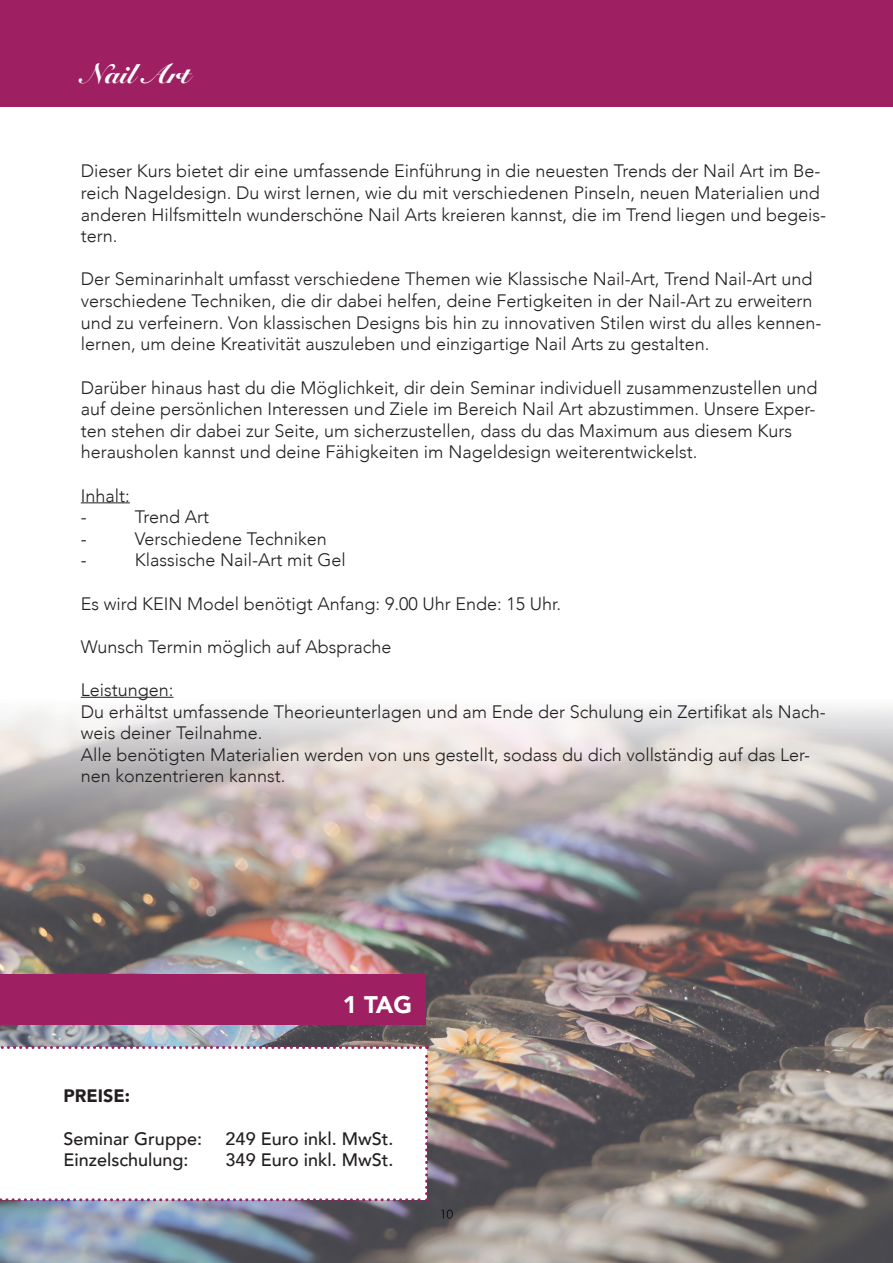
<style>
.page{position:relative;width:893px;height:1263px;background:#fff}
.page>*{position:absolute;margin:0;border:0;box-sizing:border-box;transform-origin:0 0}
.t1{font:900 27px "Snell Roundhand";color:#fff}
.t2{font:900 24px "Avenir";color:#fff}
.t3{font:300 18px/21.6px "Avenir";color:#231f20}
.t4{font:500 18px "Avenir";color:#231f20}
.t5{font:900 18px "Avenir";color:#231f20}
</style>
<div class="page">
<img style="left:0;top:696px;width:893px;height:567px">
<svg style="left:442px;top:1209px;width:11px;height:10px"></svg>
<div style="left:0;top:0;width:893px;height:106px;background:#9e1f62"></div>
<hr style="left:81px;top:502px;width:49px;height:1px;background:#231f20">
<hr style="left:81px;top:697px;width:92px;height:1px;background:#231f20">
<div style="left:0;top:974px;width:425px;height:51px;background:#9e1f62"></div>
<svg style="left:0;top:1046px;width:428px;height:155px"></svg>
<h1 class="t1" style="left:81px;top:58px;width:111px">Nail Art</h1>
<p class="t3" style="left:81px;top:160px;width:747px">Dieser Kurs bietet dir eine umfassende Einführung in die neuesten Trends der Nail Art im Be&shy;reich Nageldesign. Du wirst lernen, wie du mit verschiedenen Pinseln, neuen Materialien und anderen Hilfsmitteln wunderschöne Nail Arts kreieren kannst, die im Trend liegen und begeis&shy;tern.</p>
<p class="t3" style="left:81px;top:268px;width:742px">Der Seminarinhalt umfasst verschiedene Themen wie Klassische Nail-Art, Trend Nail-Art und verschiedene Techniken, die dir dabei helfen, deine Fertigkeiten in der Nail-Art zu erweitern und zu verfeinern. Von klassischen Designs bis hin zu innovativen Stilen wirst du alles kennen&shy;lernen, um deine Kreativität auszuleben und einzigartige Nail Arts zu gestalten.</p>
<p class="t3" style="left:81px;top:376px;width:738px">Darüber hinaus hast du die Möglichkeit, dir dein Seminar individuell zusammenzustellen und auf deine persönlichen Interessen und Ziele im Bereich Nail Art abzustimmen. Unsere Exper&shy;ten stehen dir dabei zur Seite, um sicherzustellen, dass du das Maximum aus diesem Kurs herausholen kannst und deine Fähigkeiten im Nageldesign weiterentwickelst.</p>
<p class="t3" style="left:81px;top:484px;width:51px">Inhalt: -</p>
<p class="t3" style="left:135px;top:506px;width:76px">Trend Art</p>
<p class="t3" style="left:81px;top:528px;width:7px">-</p>
<p class="t3" style="left:135px;top:528px;width:194px">Verschiedene Techniken</p>
<p class="t3" style="left:81px;top:549px;width:7px">-</p>
<p class="t3" style="left:135px;top:549px;width:212px">Klassische Nail-Art mit Gel</p>
<p class="t3" style="left:81px;top:592px;width:482px">Es wird KEIN Model benötigt Anfang: 9.00 Uhr Ende: 15 Uhr.</p>
<p class="t3" style="left:81px;top:636px;width:312px">Wunsch Termin möglich auf Absprache</p>
<p class="t3" style="left:81px;top:679px;width:747px">Leistungen:<br>Du erhältst umfassende Theorieunterlagen und am Ende der Schulung ein Zertifikat als Nach&shy;weis deiner Teilnahme.<br>Alle benötigten Materialien werden von uns gestellt, sodass du dich vollständig auf das Ler&shy;nen konzentrieren kannst.</p>
<h2 class="t2" style="left:343px;top:984px;width:71px">1 TAG</h2>
<p class="t5" style="left:64px;top:1080px;width:68px">PREISE:</p>
<p class="t4" style="left:64px;top:1123px;width:140px">Seminar Gruppe:</p>
<p class="t4" style="left:226px;top:1123px;width:169px">249 Euro inkl. MwSt.</p>
<p class="t4" style="left:64px;top:1145px;width:127px">Einzelschulung:</p>
<p class="t4" style="left:226px;top:1145px;width:169px">349 Euro inkl. MwSt.</p>
</div>
